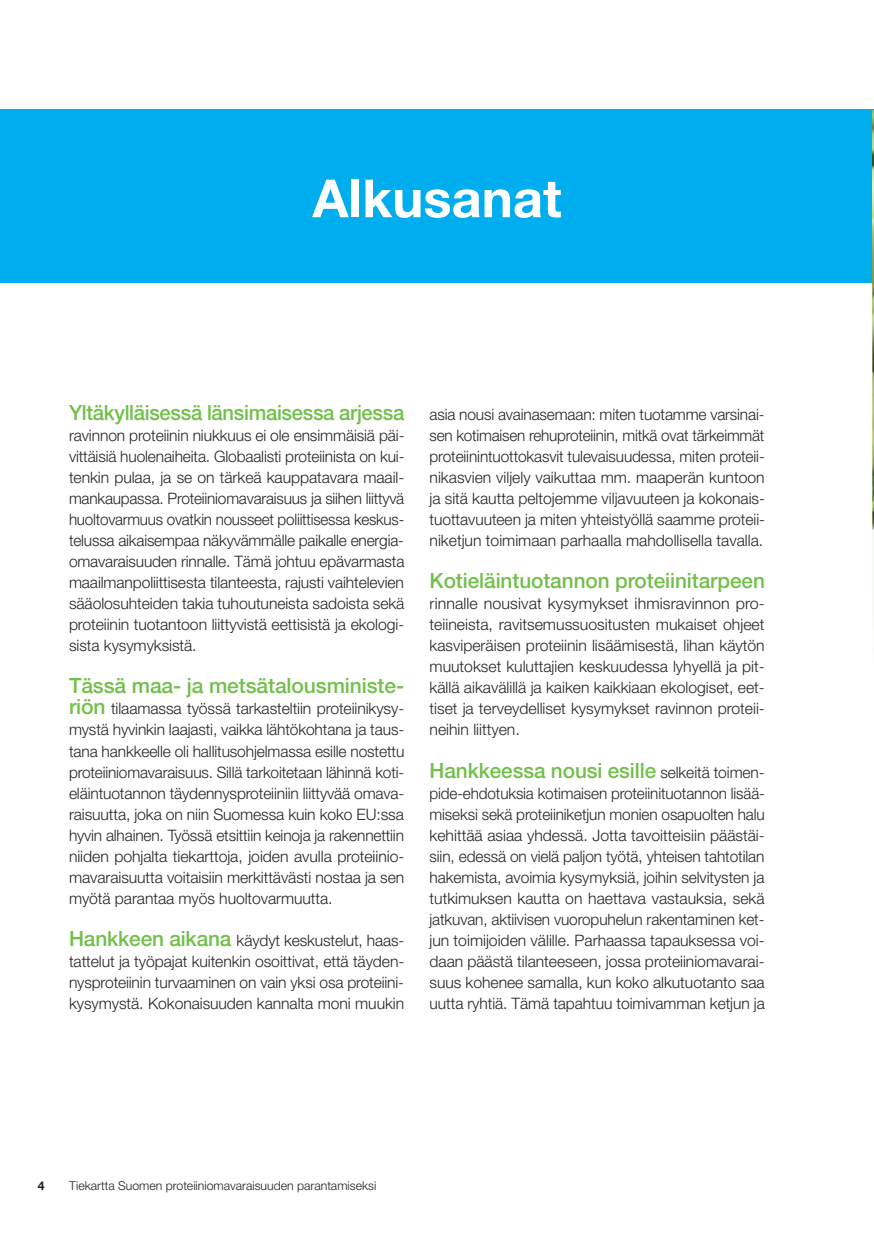
<style>
.page{position:relative;width:874px;height:1241px;background:#fff}
.page>*{position:absolute;margin:0;border:0;box-sizing:border-box;transform-origin:0 0}
.t1{font:700 52.5px "Helvetica Neue";color:#fff}
.t2{font:500 21px "Helvetica Neue";letter-spacing:-.005em;color:#72bf4b}
.t3{font:500 21px "Helvetica Neue";letter-spacing:-.005em;color:#72bf4b;scale:.96 1}
.t4{font:300 15.75px/21px "Helvetica Neue";letter-spacing:-.005em;color:#262324;text-align:justify}
.t5{font:300 12.25px "Helvetica Neue";color:#231f20}
.t6{font:700 12.25px "Helvetica Neue";color:#231f20}
.s1{font-weight:500;font-size:21px;color:#72bf4b}
.s2{font-weight:300;font-size:15.75px;color:#262324}
</style>
<div class="page">
<div style="left:0;top:109px;width:873px;height:174px;background:#00aeef"></div>
<img style="left:872px;top:283px;width:1px;height:316px">
<img style="left:872px;top:110px;width:1px;height:173px">
<h1 class="t1" style="left:312px;top:166px;width:250px">Alkusanat</h1>
<h2 class="t3" style="left:69px;top:400px;width:350px">Yltäkylläisessä länsimaisessa arjessa</h2>
<p class="t4" style="left:69px;top:425px;width:337px">ravinnon proteiinin niukkuus ei ole ensimmäisiä päi&shy;vittäisiä huolenaiheita. Globaalisti proteiinista on kui&shy;tenkin pulaa, ja se on tärkeä kauppatavara maail&shy;mankaupassa. Proteiiniomavaraisuus ja siihen liittyvä huoltovarmuus ovatkin nousseet poliittisessa keskus&shy;telussa aikaisempaa näkyvämmälle paikalle energia&shy;omavaraisuuden rinnalle. Tämä johtuu epävarmasta maailmanpoliittisesta tilanteesta, rajusti vaihtelevien sääolosuhteiden takia tuhoutuneista sadoista sekä proteiinin tuotantoon liittyvistä eettisistä ja ekologi&shy;sista kysymyksistä.</p>
<h2 class="t2" style="left:69px;top:673px;width:336px">Tässä maa- ja metsätalousministe-</h2>
<p class="t4" style="left:69px;top:698px;width:337px"><span class="s1">riön</span> tilaamassa työssä tarkasteltiin proteiinikysy&shy;mystä hyvinkin laajasti, vaikka lähtökohtana ja taus&shy;tana hankkeelle oli hallitusohjelmassa esille nostettu proteiiniomavaraisuus. Sillä tarkoitetaan lähinnä koti&shy;eläintuotannon täydennysproteiiniin liittyvää omava&shy;raisuutta, joka on niin Suomessa kuin koko EU:ssa hyvin alhainen. Työssä etsittiin keinoja ja rakennettiin niiden pohjalta tiekarttoja, joiden avulla proteiinio&shy;mavaraisuutta voitaisiin merkittävästi nostaa ja sen myötä parantaa myös huoltovarmuutta.</p>
<p class="t4" style="left:69px;top:929px;width:336px"><span class="s1">Hankkeen aikana</span> käydyt keskustelut, haas&shy;tattelut ja työpajat kuitenkin osoittivat, että täyden&shy;nysproteiinin turvaaminen on vain yksi osa proteiini&shy;kysymystä. Kokonaisuuden kannalta moni muukin</p>
<p class="t4" style="left:429px;top:404px;width:337px">asia nousi avainasemaan: miten tuotamme varsinai&shy;sen kotimaisen rehuproteiinin, mitkä ovat tärkeimmät proteiinintuottokasvit tulevaisuudessa, miten proteii&shy;nikasvien viljely vaikuttaa mm. maaperän kuntoon ja sitä kautta peltojemme viljavuuteen ja kokonais&shy;tuottavuuteen ja miten yhteistyöllä saamme proteii&shy;niketjun toimimaan parhaalla mahdollisella tavalla.</p>
<h2 class="t2" style="left:429px;top:568px;width:337px">Kotieläintuotannon proteiinitarpeen</h2>
<p class="t4" style="left:429px;top:593px;width:336px">rinnalle nousivat kysymykset ihmisravinnon pro&shy;teiineista, ravitsemussuositusten mukaiset ohjeet kasviperäisen proteiinin lisäämisestä, lihan käytön muutokset kuluttajien keskuudessa lyhyellä ja pit&shy;källä aikavälillä ja kaiken kaikkiaan ekologiset, eet&shy;tiset ja terveydelliset kysymykset ravinnon proteii&shy;neihin liittyen.</p>
<h2 class="t2" style="left:429px;top:757px;width:336px">Hankkeessa nousi esille <span class="s2">selkeitä toimen-</span></h2>
<p class="t4" style="left:429px;top:782px;width:336px">pide-ehdotuksia kotimaisen proteiinituotannon lisää&shy;miseksi sekä proteiiniketjun monien osapuolten halu kehittää asiaa yhdessä. Jotta tavoitteisiin päästäi&shy;siin, edessä on vielä paljon työtä, yhteisen tahtotilan hakemista, avoimia kysymyksiä, joihin selvitysten ja tutkimuksen kautta on haettava vastauksia, sekä jatkuvan, aktiivisen vuoropuhelun rakentaminen ket&shy;jun toimijoiden välille. Parhaassa tapauksessa voi&shy;daan päästä tilanteeseen, jossa proteiiniomavarai&shy;suus kohenee samalla, kun koko alkutuotanto saa uutta ryhtiä. Tämä tapahtuu toimivamman ketjun ja</p>
<p class="t6" style="left:38px;top:1177px;width:8px">4</p>
<p class="t5" style="left:69px;top:1177px;width:309px">Tiekartta Suomen proteiiniomavaraisuuden parantamiseksi</p>
</div>
